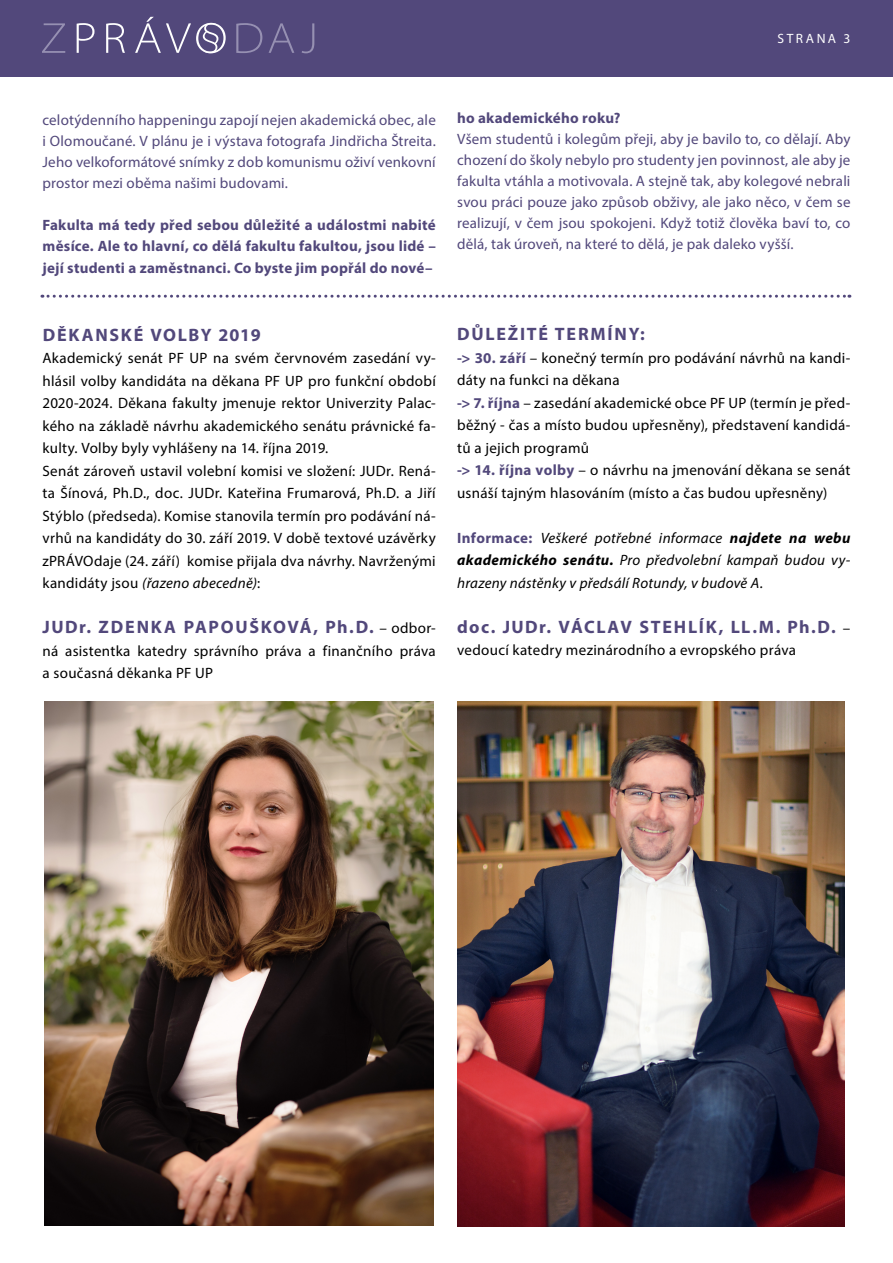
<style>
.page{position:relative;width:893px;height:1263px;background:#fff}
.page>*{position:absolute;margin:0;border:0;box-sizing:border-box;transform-origin:0 0}
.t1{font:700 18px "Myriad Pro";letter-spacing:.095em;color:#52487b}
.t2{font:15px/22.5px "Myriad Pro";letter-spacing:.02em;color:#000}
.t3{font:15px/21px "Myriad Pro";letter-spacing:.01em;color:#52487b;text-align:justify}
.t4{font:700 15px/21px "Myriad Pro";letter-spacing:.015em;color:#52487b}
.t5{font:italic 15px/22.5px "Myriad Pro";letter-spacing:.02em;color:#000;text-align:justify}
.t6{font:13.5px "Myriad Pro";letter-spacing:.19em;color:#fff}
.s1{font-style:italic}
.s2{font-weight:400;font-size:15px;color:#000}
.s3{font-weight:700;color:#52487b}
.s4{font-weight:700;font-style:normal;color:#52487b}
.s5{font-weight:700}
</style>
<div class="page">
<div style="left:0;top:0;width:893px;height:77px;background:#52487b"></div>
<svg style="left:236px;top:23px;width:78px;height:30px"></svg>
<svg style="left:42px;top:23px;width:23px;height:30px"></svg>
<svg style="left:77px;top:17px;width:149px;height:36px"></svg>
<img style="left:457px;top:702px;width:387px;height:524px">
<img style="left:45px;top:702px;width:389px;height:523px">
<svg style="left:42px;top:295px;width:808px;height:3px"></svg>
<p class="t6" style="left:777px;top:30px;width:75px">STRANA 3</p>
<p class="t3" style="left:43px;top:109px;width:395px">celotýdenního happeningu zapojí nejen akademická obec, ale i Olomoučané. V plánu je i výstava fotografa Jindřicha Štreita.<br>Jeho velkoformátové snímky z dob komunismu oživí venkovní prostor mezi oběma našimi budovami.</p>
<p class="t4" style="left:43px;top:214px;width:395px">Fakulta má tedy před sebou důležité a událostmi nabité měsíce. Ale to hlavní, co dělá fakultu fakultou, jsou lidé –</p>
<p class="t4" style="left:43px;top:257px;width:391px">její studenti a zaměstnanci. Co byste jim popřál do nové–</p>
<p class="t1" style="left:43px;top:323px;width:220px">DĚKANSKÉ VOLBY 2019</p>
<p class="t2" style="left:43px;top:347px;width:395px">Akademický senát PF UP na svém červnovém zasedání vy&shy;hlásil volby kandidáta na děkana PF UP pro funkční období 2020-2024. Děkana fakulty jmenuje rektor Univerzity Palac&shy;kého na základě návrhu akademického senátu právnické fa&shy;kulty. Volby byly vyhlášeny na 14. října 2019.<br>Senát zároveň ustavil volební komisi ve složení: JUDr. Rená&shy;ta Šínová, Ph.D., doc. JUDr. Kateřina Frumarová, Ph.D. a Jiří Stýblo (předseda). Komise stanovila termín pro podávání ná&shy;vrhů na kandidáty do 30. září 2019. V době textové uzávěrky zPRÁVOdaje (24. září) komise přijala dva návrhy. Navrženými kandidáty jsou <span class="s1">(řazeno abecedně)</span>:</p>
<p class="t1" style="left:43px;top:615px;width:395px">JUDr. ZDENKA PAPOUŠKOVÁ, Ph.D. <span class="s2">– odbor-</span></p>
<p class="t2" style="left:43px;top:639px;width:395px">ná asistentka katedry správního práva a finančního práva a současná děkanka PF UP</p>
<p class="t4" style="left:457px;top:106px;width:165px">ho akademického roku?</p>
<p class="t3" style="left:457px;top:128px;width:395px">Všem studentů i kolegům přeji, aby je bavilo to, co dělají. Aby chození do školy nebylo pro studenty jen povinnost, ale aby je fakulta vtáhla a motivovala. A stejně tak, aby kolegové nebrali svou práci pouze jako způsob obživy, ale jako něco, v čem se realizují, v čem jsou spokojeni. Když totiž člověka baví to, co dělá, tak úroveň, na které to dělá, je pak daleko vyšší.</p>
<p class="t1" style="left:457px;top:322px;width:189px">DŮLEŽITÉ TERMÍNY:</p>
<p class="t2" style="left:457px;top:346px;width:395px"><span class="s3">-&gt; 30. září</span> – konečný termín pro podávání návrhů na kandi&shy;dáty na funkci na děkana<br><span class="s3">-&gt; 7. října</span> – zasedání akademické obce PF UP (termín je před&shy;běžný - čas a místo budou upřesněny), představení kandidá&shy;tů a jejich programů<br><span class="s3">-&gt; 14. října volby</span> – o návrhu na jmenování děkana se senát usnáší tajným hlasováním (místo a čas budou upřesněny)</p>
<p class="t5" style="left:457px;top:526px;width:395px"><span class="s4">Informace:</span> Veškeré potřebné informace <span class="s5">najdete na webu akademického senátu.</span> Pro předvolební kampaň budou vy&shy;hrazeny nástěnky v předsálí Rotundy, v budově A.</p>
<p class="t1" style="left:457px;top:615px;width:395px">doc. JUDr. VÁCLAV STEHLÍK, LL.M. Ph.D. <span class="s2">–</span></p>
<p class="t2" style="left:457px;top:638px;width:340px">vedoucí katedry mezinárodního a evropského práva</p>
</div>
